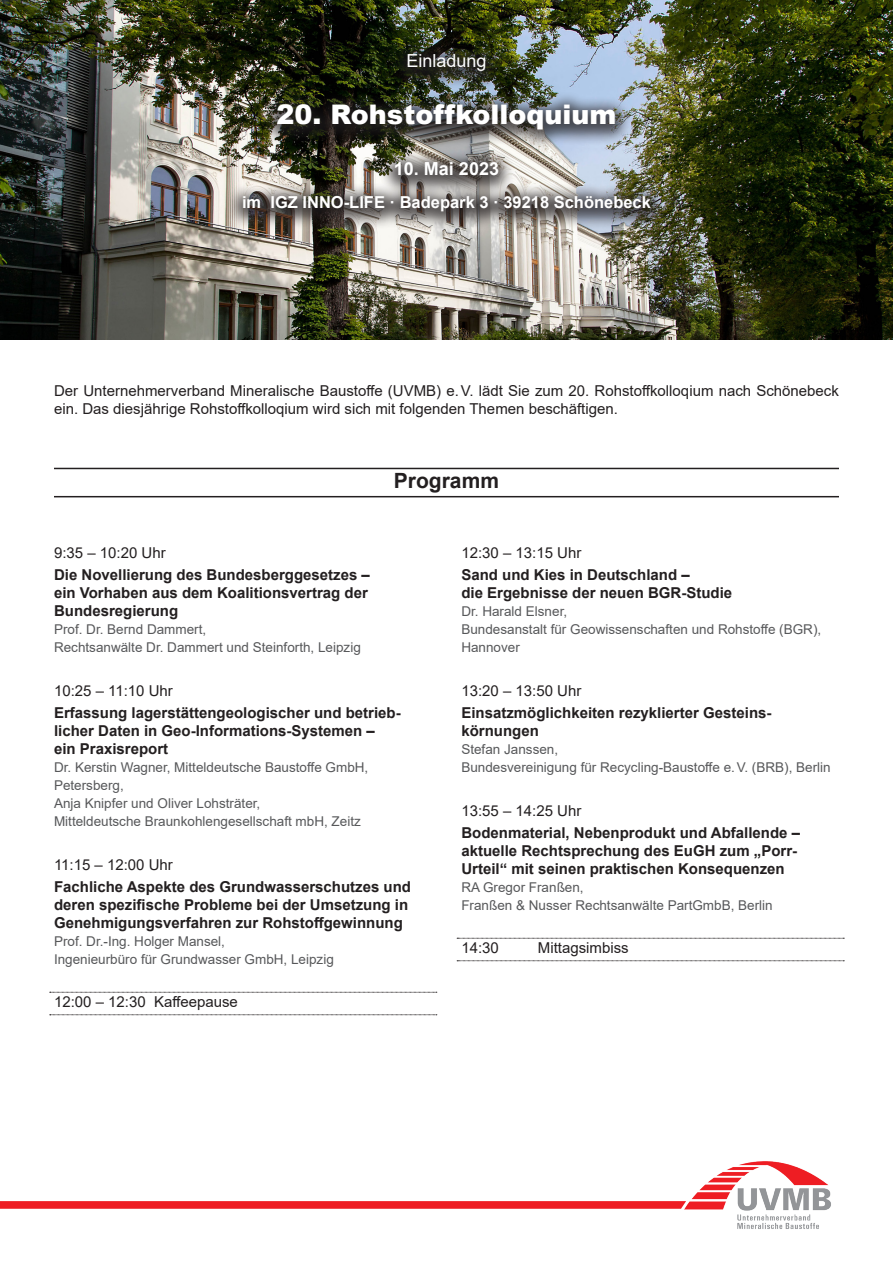
<style>
.page{position:relative;width:893px;height:1263px;background:#fff}
.page>*{position:absolute;margin:0;border:0;box-sizing:border-box;transform-origin:0 0}
.t1{font:900 27px "Arial";color:#fff}
.Absatzformat_3{font:700 21px "Arial";color:#231f20}
.t2{font:700 18px "Arial";color:#fff}
.t3{font:18px "Arial";color:#fff}
.t4{font:700 16.5px "Arial";color:#fff}
.Absatzformat_4{font:700 15px/18px "Arial";color:#231f20}
.Fließtext{font:15px/18px "Arial";color:#231f20}
.Programmpunkte{font:15px "Arial";color:#231f20}
.Pausen{font:15px "Arial";color:#231f20}
.Absatzformat_4-2{font:13.5px/18px "Arial";color:#57585a}
</style>
<div class="page">
<img style="left:684px;top:1161px;width:147px;height:68px">
<svg style="left:0;top:1201px;width:686px;height:8px;background:#ee272c"></svg>
<img style="left:0;top:0;width:893px;height:339px">
<hr style="left:54px;top:496px;width:785px;height:1px;background:#231f20">
<hr style="left:54px;top:468px;width:785px;height:1px;background:#231f20">
<svg style="left:50px;top:1014px;width:387px;height:1px"></svg>
<svg style="left:50px;top:992px;width:387px;height:1px"></svg>
<svg style="left:457px;top:960px;width:387px;height:1px"></svg>
<svg style="left:457px;top:938px;width:387px;height:1px"></svg>
<div style="left:225px;top:41px;width:444px;height:191px;background:#231f20;opacity:.75"></div>
<p class="t3" style="left:406px;top:48px;width:82px">Einladung</p>
<p class="t1" style="left:277px;top:95px;width:341px">20. Rohstoffkolloquium</p>
<p class="t2" style="left:394px;top:156px;width:107px">10. Mai 2023</p>
<p class="t4" style="left:242px;top:190px;width:410px">im IGZ INNO-LIFE · Badepark 3 · 39218 Schönebeck</p>
<p class="Fließtext" style="left:54px;top:382px;width:786px">Der Unternehmerverband Mineralische Baustoffe (UVMB) e.V. lädt Sie zum 20. Rohstoffkolloqium nach Schönebeck ein. Das diesjährige Rohstoffkolloqium wird sich mit folgenden Themen beschäftigen.</p>
<p class="Absatzformat_3" style="left:394px;top:466px;width:107px">Programm</p>
<p class="Programmpunkte" style="left:54px;top:542px;width:113px">9:35 – 10:20 Uhr</p>
<p class="Absatzformat_4" style="left:54px;top:566px;width:317px">Die Novellierung des Bundesberggesetzes – ein Vorhaben aus dem Koalitionsvertrag der<br>Bundesregierung</p>
<p class="Absatzformat_4-2" style="left:54px;top:620px;width:308px">Prof. Dr. Bernd Dammert,<br>Rechtsanwälte Dr. Dammert und Steinforth, Leipzig</p>
<p class="Programmpunkte" style="left:54px;top:680px;width:120px">10:25 – 11:10 Uhr</p>
<p class="Absatzformat_4" style="left:54px;top:704px;width:348px">Erfassung lagerstättengeologischer und betrieb&shy;licher Daten in Geo-Informations-Systemen –<br>ein Praxisreport</p>
<p class="Absatzformat_4-2" style="left:54px;top:758px;width:316px">Dr. Kerstin Wagner, Mitteldeutsche Baustoffe GmbH, Petersberg,<br>Anja Knipfer und Oliver Lohsträter,<br>Mitteldeutsche Braunkohlengesellschaft mbH, Zeitz</p>
<p class="Programmpunkte" style="left:54px;top:854px;width:120px">11:15 – 12:00 Uhr</p>
<p class="Absatzformat_4" style="left:54px;top:878px;width:359px">Fachliche Aspekte des Grundwasserschutzes und deren spezifische Probleme bei der Umsetzung in<br>Genehmigungsverfahren zur Rohstoffgewinnung</p>
<p class="Absatzformat_4-2" style="left:54px;top:932px;width:281px">Prof. Dr.-Ing. Holger Mansel,<br>Ingenieurbüro für Grundwasser GmbH, Leipzig</p>
<p class="Pausen" style="left:54px;top:992px;width:185px">12:00 – 12:30 Kaffeepause</p>
<p class="Programmpunkte" style="left:461px;top:542px;width:122px">12:30 – 13:15 Uhr</p>
<p class="Absatzformat_4" style="left:461px;top:566px;width:272px">Sand und Kies in Deutschland –<br>die Ergebnisse der neuen BGR-Studie</p>
<p class="Absatzformat_4-2" style="left:461px;top:602px;width:361px">Dr. Harald Elsner,<br>Bundesanstalt für Geowissenschaften und Rohstoffe (BGR),<br>Hannover</p>
<p class="Programmpunkte" style="left:461px;top:680px;width:122px">13:20 – 13:50 Uhr</p>
<p class="Absatzformat_4" style="left:461px;top:704px;width:312px">Einsatzmöglichkeiten rezyklierter Gesteins&shy;körnungen</p>
<p class="Absatzformat_4-2" style="left:461px;top:740px;width:371px">Stefan Janssen,<br>Bundesvereinigung für Recycling-Baustoffe e.V. (BRB), Berlin</p>
<p class="Programmpunkte" style="left:461px;top:800px;width:122px">13:55 – 14:25 Uhr</p>
<p class="Absatzformat_4" style="left:461px;top:824px;width:340px">Bodenmaterial, Nebenprodukt und Abfallende – aktuelle Rechtsprechung des EuGH zum „Porr-<br>Urteil“ mit seinen praktischen Konsequenzen</p>
<p class="Absatzformat_4-2" style="left:461px;top:878px;width:313px">RA Gregor Franßen,<br>Franßen &amp; Nusser Rechtsanwälte PartGmbB, Berlin</p>
<p class="Pausen" style="left:461px;top:938px;width:39px">14:30</p>
<p class="Pausen" style="left:538px;top:938px;width:92px">Mittagsimbiss</p>
</div>
